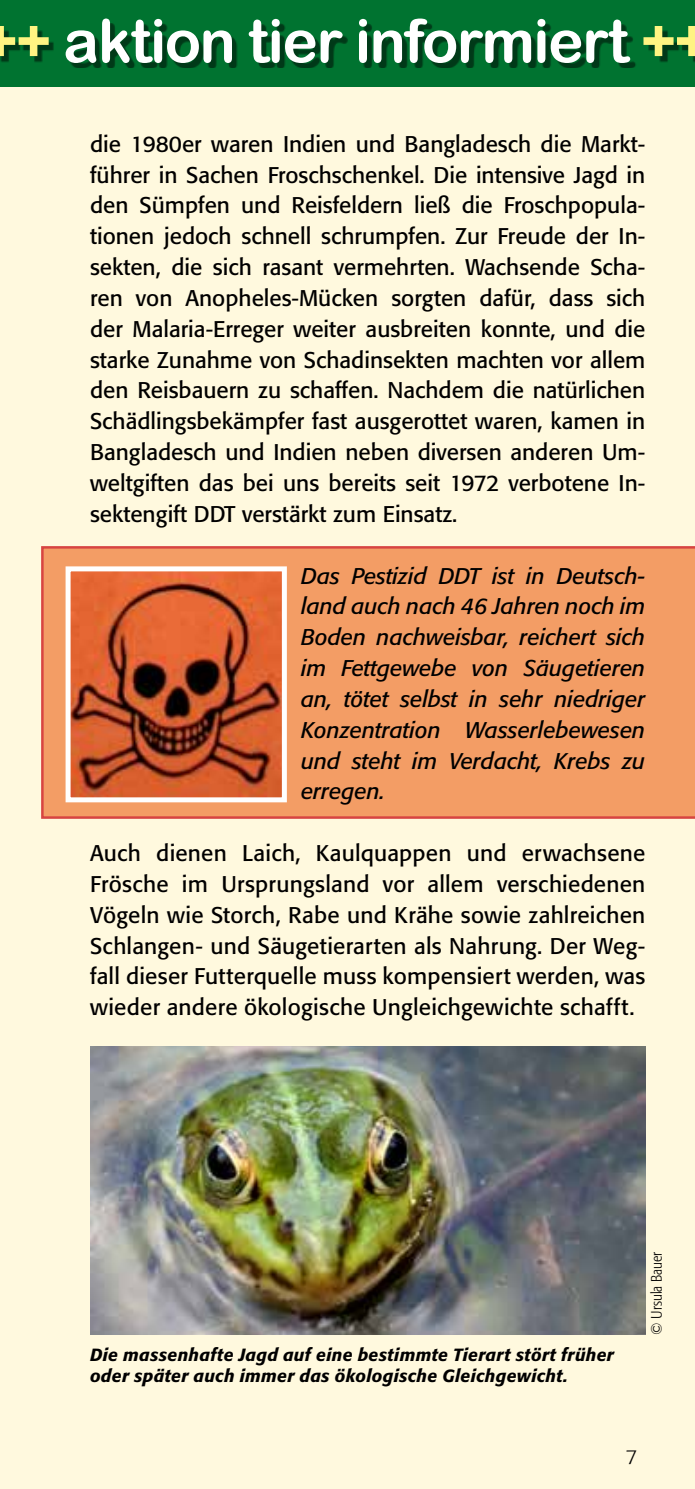
<style>
.page{position:relative;width:695px;height:1489px;background:#fff}
.page>*{position:absolute;margin:0;border:0;box-sizing:border-box;transform-origin:0 0}
.t1{font:60px "Arial Rounded MT Bold";letter-spacing:-.025em;color:#fff}
.t2{font:22.5px/30.8px "Formata";color:#000;text-align:justify}
.t3{font:italic 22.5px/30.8px "Formata";color:#000;text-align:justify}
.t4{font:300 20px "Formata";color:#000}
.t5{font:italic 500 17.5px/21px "Formata";letter-spacing:.02em;color:#000}
.t6{font:300 condensed 15px "Formata";color:#000}
.s1{color:#fff482}
</style>
<div class="page">
<div style="left:0;top:0;width:694px;height:1488px;background:#fff9de"></div>
<div style="left:0;top:0;width:694px;height:87px;background:#007330"></div>
<div style="left:0;top:24px;width:694px;height:44px;background:#000;opacity:.5"></div>
<div style="left:41px;top:546px;width:653px;height:272px;background:#f39d65"></div>
<img style="left:72px;top:572px;width:209px;height:224px">
<div style="left:66px;top:566px;width:221px;height:236px;border:5px solid #fff"></div>
<img style="left:90px;top:1046px;width:555px;height:288px">
<h1 class="t1" style="left:-17px;top:5px;width:728px"><span class="s1">++</span> aktion tier informiert <span class="s1">++</span></h1>
<p class="t2" style="left:90px;top:128px;width:556px">die 1980er waren Indien und Bangladesch die Markt&shy;führer in Sachen Froschschenkel. Die intensive Jagd in den Sümpfen und Reisfeldern ließ die Froschpopula&shy;tionen jedoch schnell schrumpfen. Zur Freude der In&shy;sekten, die sich rasant vermehrten. Wachsende Scha&shy;ren von Anopheles-Mücken sorgten dafür, dass sich der Malaria-Erreger weiter ausbreiten konnte, und die starke Zunahme von Schadinsekten machten vor allem den Reisbauern zu schaffen. Nachdem die natürlichen Schädlingsbekämpfer fast ausgerottet waren, kamen in Bangladesch und Indien neben diversen anderen Um&shy;weltgiften das bei uns bereits seit 1972 verbotene In&shy;sektengift DDT verstärkt zum Einsatz.</p>
<p class="t3" style="left:301px;top:560px;width:346px">Das Pestizid DDT ist in Deutsch&shy;land auch nach 46 Jahren noch im Boden nachweisbar, reichert sich im Fettgewebe von Säugetieren an, tötet selbst in sehr niedriger Konzentration Wasserlebewesen und steht im Verdacht, Krebs zu erregen.</p>
<p class="t2" style="left:90px;top:837px;width:556px">Auch dienen Laich, Kaulquappen und erwachsene Frösche im Ursprungsland vor allem verschiedenen Vögeln wie Storch, Rabe und Krähe sowie zahlreichen Schlangen- und Säugetierarten als Nahrung. Der Weg&shy;fall dieser Futterquelle muss kompensiert werden, was wieder andere ökologische Ungleichgewichte schafft.</p>
<p class="t5" style="left:90px;top:1344px;width:525px">Die massenhafte Jagd auf eine bestimmte Tierart stört früher oder später auch immer das ökologische Gleichgewicht.</p>
<p class="t6" style="left:648px;top:1334px;width:84px;rotate:-90deg">© Ursula Bauer</p>
<p class="t4" style="left:625px;top:1445px;width:13px">7</p>
</div>
